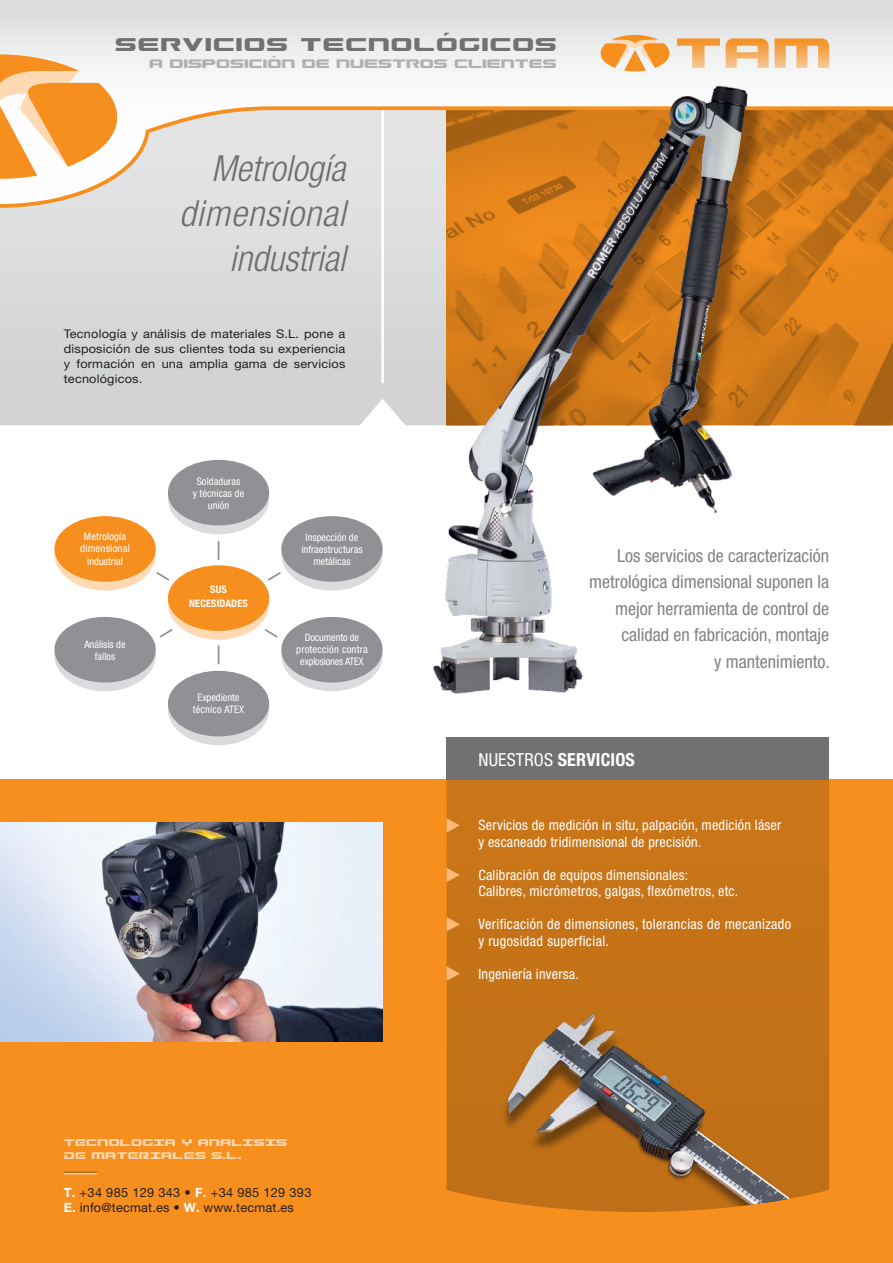
<style>
.page{position:relative;width:893px;height:1263px;background:#fff}
.page>*{position:absolute;margin:0;border:0;box-sizing:border-box;transform-origin:0 0}
.t1{font:italic 300 condensed 36px/45px "Helvetica Neue";color:#6d6e71;text-align:right}
.t2{font:20.1px "Gunship";letter-spacing:.05em;color:#717073}
.t3{font:condensed 18px/26.5px "Helvetica Neue";color:#808285;text-align:right}
.t4{font:700 condensed 18px "Helvetica Neue";letter-spacing:.01em;color:#fff}
.t5{font:condensed 14.25px/16.5px "Helvetica Neue";letter-spacing:.015em;color:#fff}
.t6{font:13.35px "Gunship";color:#b0b0b3}
.t7{font:12.75px/15px "Helvetica Neue";letter-spacing:.015em;color:#231f20}
.t8{font:12px/15px "Helvetica Neue";letter-spacing:.015em;color:#231f20;text-align:justify;scale:1.06 1}
.t9{font:10.5px/12.6px "Gunship";letter-spacing:.025em;color:#fed9b4}
.t10{font:condensed 10.35px/12.1px "Helvetica Neue";letter-spacing:.005em;color:#fff;text-align:center}
.t11{font:700 condensed 10.35px/14.1px "Helvetica Neue";letter-spacing:.015em;color:#fff;text-align:center}
.s1{font-weight:700;color:#fff}
.s2{font-weight:400}
</style>
<div class="page">
<div style="left:0;top:210px;width:412px;height:215px;background:#d7d8d9"></div>
<img style="left:829px;top:210px;width:64px;height:215px">
<div style="left:0;top:780px;width:893px;height:483px;background:#f78f1e"></div>
<svg style="left:0;top:0;width:893px;height:72px;fill:#e4e5e6"></svg>
<svg style="left:0;top:54px;width:128px;height:50px"></svg>
<div style="left:447px;top:780px;width:382px;height:419px;background:#c77418"></div>
<div style="left:447px;top:737px;width:382px;height:43px;background:#717073"></div>
<svg style="left:447px;top:818px;width:13px;height:14px"></svg>
<svg style="left:447px;top:868px;width:13px;height:14px"></svg>
<svg style="left:447px;top:917px;width:13px;height:14px"></svg>
<svg style="left:447px;top:966px;width:13px;height:15px"></svg>
<hr style="left:381px;top:106px;width:3px;height:277px;background:#fff">
<svg style="left:0;top:104px;width:893px;height:106px"></svg>
<img style="left:0;top:822px;width:383px;height:220px">
<svg style="left:726px;top:38px;width:43px;height:30px"></svg>
<svg style="left:775px;top:38px;width:54px;height:30px"></svg>
<svg style="left:597px;top:35px;width:123px;height:36px"></svg>
<div style="left:168px;top:462px;width:101px;height:72px;background:#dbdbdd;border-radius:50%"></div>
<div style="left:168px;top:460px;width:101px;height:65px;background:#919195;border-radius:50%"></div>
<div style="left:281px;top:519px;width:102px;height:71px;background:#dbdbdd;border-radius:50%"></div>
<div style="left:281px;top:516px;width:102px;height:66px;background:#919195;border-radius:50%"></div>
<div style="left:54px;top:619px;width:102px;height:72px;background:#dbdbdd;border-radius:50%"></div>
<div style="left:54px;top:617px;width:102px;height:65px;background:#919195;border-radius:50%"></div>
<div style="left:54px;top:519px;width:102px;height:71px;background:#fed9b4;border-radius:50%"></div>
<div style="left:54px;top:516px;width:102px;height:66px;background:#f78f1e;border-radius:50%"></div>
<div style="left:168px;top:673px;width:101px;height:72px;background:#dbdbdd;border-radius:50%"></div>
<div style="left:168px;top:671px;width:101px;height:65px;background:#919195;border-radius:50%"></div>
<div style="left:281px;top:619px;width:102px;height:72px;background:#dbdbdd;border-radius:50%"></div>
<div style="left:281px;top:617px;width:102px;height:65px;background:#919195;border-radius:50%"></div>
<svg style="left:218px;top:541px;width:1px;height:18px"></svg>
<svg style="left:268px;top:572px;width:13px;height:9px"></svg>
<svg style="left:156px;top:572px;width:13px;height:9px"></svg>
<svg style="left:218px;top:646px;width:1px;height:18px"></svg>
<svg style="left:264px;top:629px;width:14px;height:9px"></svg>
<svg style="left:159px;top:629px;width:14px;height:9px"></svg>
<hr style="left:64px;top:1171px;width:33px;height:2px;background:#babcbe">
<hr style="left:64px;top:1173px;width:33px;height:1px;background:#fdce9d">
<img style="left:489px;top:1002px;width:340px;height:210px">
<img style="left:412px;top:85px;width:417px;height:609px">
<div style="left:168px;top:568px;width:101px;height:72px;background:#fed9b4;border-radius:50%"></div>
<div style="left:168px;top:565px;width:101px;height:66px;background:#f78f1e;border-radius:50%"></div>
<h2 class="t2" style="left:115px;top:33px;width:443px">SERVICIOS TECNOLÓGICOS</h2>
<p class="t6" style="left:149px;top:56px;width:409px">A DISPOSICIÓN DE NUESTROS CLIENTES</p>
<h1 class="t1" style="left:179px;top:145px;width:168px">Metrología dimensional industrial</h1>
<p class="t8" style="left:64px;top:326px;width:267px">Tecnología y análisis de materiales S.L. pone a disposición de sus clientes toda su experiencia y formación en una amplia gama de servicios tecnológicos.</p>
<p class="t10" style="left:80px;top:530px;width:51px">Metrología dimensional industrial</p>
<p class="t10" style="left:84px;top:638px;width:43px">Análisis de fallos</p>
<p class="t10" style="left:193px;top:475px;width:53px">Soldaduras<br>y técnicas de unión</p>
<p class="t11" style="left:189px;top:582px;width:60px">SUS<br>NECESIDADES</p>
<p class="t10" style="left:193px;top:691px;width:53px">Expediente técnico ATEX</p>
<p class="t10" style="left:301px;top:531px;width:63px">Inspección de infraestructuras metálicas</p>
<p class="t10" style="left:296px;top:631px;width:73px">Documento de protección contra explosiones ATEX</p>
<p class="t9" style="left:64px;top:1137px;width:225px">TECNOLOGIA Y ANALISIS<br>DE MATERIALES S.L.</p>
<p class="t7" style="left:64px;top:1185px;width:249px"><span class="s1">T.</span> +34 985 129 343 • <span class="s1">F.</span> +34 985 129 393<br><span class="s1">E.</span> info@tecmat.es • <span class="s1">W.</span> www.tecmat.es</p>
<p class="t3" style="left:589px;top:542px;width:242px">Los servicios de caracterización metrológica dimensional suponen la mejor herramienta de control de calidad en fabricación, montaje<br>y mantenimiento.</p>
<p class="t4" style="left:478px;top:748px;width:158px"><span class="s2">NUESTROS</span> SERVICIOS</p>
<p class="t5" style="left:478px;top:817px;width:304px">Servicios de medición in situ, palpación, medición láser y escaneado tridimensional de precisión.</p>
<p class="t5" style="left:478px;top:866px;width:261px">Calibración de equipos dimensionales:<br>Calibres, micrómetros, galgas, flexómetros, etc.</p>
<p class="t5" style="left:478px;top:916px;width:314px">Verificación de dimensiones, tolerancias de mecanizado y rugosidad superficial.</p>
<p class="t5" style="left:478px;top:965px;width:102px">Ingeniería inversa.</p>
</div>
